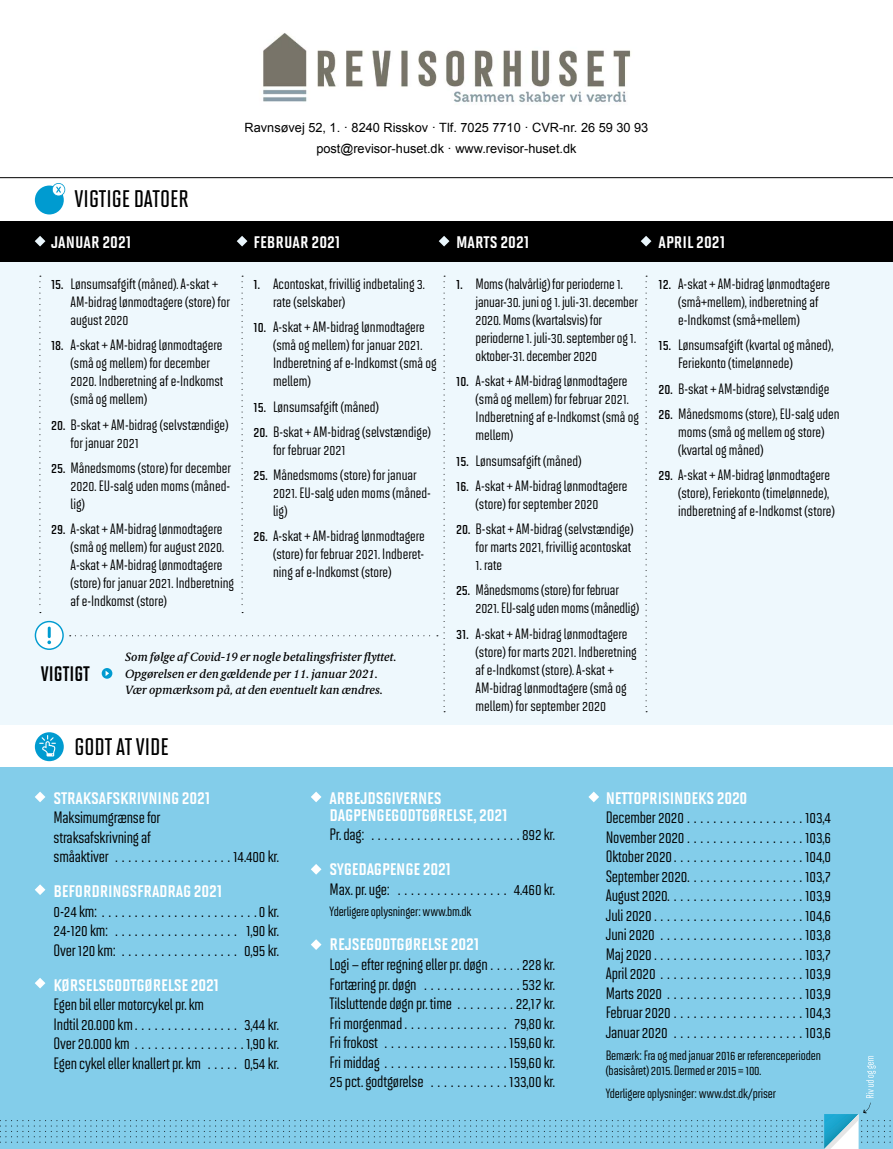
<style>
.page{position:relative;width:893px;height:1149px;background:#fff}
.page>*{position:absolute;margin:0;border:0;box-sizing:border-box;transform-origin:0 0}
.t1{font:24px "Solano Gothic MVB Sb Cap";color:#000}
.t2{font:21px "Solano Gothic MVB Bd SC";color:#000}
.t3{font:19.5px/17.2px "Solano Gothic MVB Bd SC";letter-spacing:-.01em;color:#fff}
.t4{font:500 16.5px/19.5px "Solano Gothic MVB";letter-spacing:-.01em;color:#000;text-align:justify}
.t5{font:500 15px/18px "Solano Gothic MVB";color:#000}
.t6{font:500 13.5px/15px "Solano Gothic MVB";letter-spacing:-.01em;color:#000}
.t7{font:12.75px/21px "Arial";color:#000;text-align:center}
.t8{font:italic 500 12px/16.5px "Berling Serif Text";color:#000}
.s1{font-weight:600}
</style>
<div class="page">
<div style="left:0;top:248px;width:893px;height:476px;background:#eef8fd"></div>
<div style="left:0;top:767px;width:893px;height:381px;background:#83cdea"></div>
<div style="left:35px;top:185px;width:29px;height:29px;background:#009bd0;border-radius:50%"></div>
<svg style="left:52px;top:183px;width:13px;height:13px"></svg>
<div style="left:35px;top:732px;width:29px;height:29px;background:#009bd0;border-radius:50%"></div>
<svg style="left:39px;top:734px;width:17px;height:22px"></svg>
<div style="left:0;top:221px;width:893px;height:40px;background:#000"></div>
<svg style="left:35px;top:236px;width:10px;height:10px"></svg>
<svg style="left:40px;top:276px;width:1px;height:337px"></svg>
<svg style="left:35px;top:791px;width:10px;height:11px"></svg>
<svg style="left:311px;top:791px;width:10px;height:11px"></svg>
<svg style="left:588px;top:791px;width:11px;height:11px"></svg>
<svg style="left:35px;top:884px;width:10px;height:10px"></svg>
<svg style="left:311px;top:864px;width:10px;height:10px"></svg>
<svg style="left:35px;top:978px;width:10px;height:10px"></svg>
<svg style="left:311px;top:939px;width:10px;height:10px"></svg>
<svg style="left:242px;top:276px;width:1px;height:337px"></svg>
<svg style="left:237px;top:236px;width:10px;height:10px"></svg>
<svg style="left:444px;top:276px;width:1px;height:436px"></svg>
<svg style="left:439px;top:236px;width:10px;height:10px"></svg>
<svg style="left:646px;top:276px;width:1px;height:436px"></svg>
<svg style="left:641px;top:236px;width:10px;height:10px"></svg>
<svg style="left:70px;top:635px;width:368px;height:1px"></svg>
<svg style="left:102px;top:667px;width:10px;height:11px"></svg>
<svg style="left:106px;top:670px;width:3px;height:6px"></svg>
<svg style="left:35px;top:620px;width:29px;height:29px"></svg>
<hr style="left:0;top:177px;width:893px;height:1px;background:#000">
<svg style="left:0;top:1056px;width:893px;height:93px"></svg>
<img style="left:263px;top:33px;width:368px;height:70px">
<p class="t7" style="left:245px;top:117px;width:405px">Ravnsøvej 52, 1. · 8240 Risskov · Tlf. 7025 7710 · CVR-nr. 26 59 30 93 post@revisor-huset.dk · www.revisor-huset.dk</p>
<h1 class="t1" style="left:75px;top:186px;width:116px">VIGTIGE DATOER</h1>
<h3 class="t3" style="left:51px;top:232px;width:82px">januar 2021</h3>
<p class="t5" style="left:71px;top:275px;width:161px;text-indent:-20px"><span class="s1">15.</span> Lønsumsafgift (måned). A-skat +<br>AM-bidrag lønmodtagere (store) for august 2020</p>
<p class="t5" style="left:71px;top:336px;width:154px;text-indent:-20px"><span class="s1">18.</span> A-skat + AM-bidrag lønmodtagere (små og mellem) for december<br>2020. Indberetning af e-Indkomst (små og mellem)</p>
<p class="t5" style="left:71px;top:415px;width:159px;text-indent:-20px"><span class="s1">20.</span> B-skat + AM-bidrag (selvstændige) for januar 2021</p>
<p class="t5" style="left:71px;top:458px;width:162px;text-align:justify;text-indent:-20px"><span class="s1">25.</span> Månedsmoms (store) for december 2020. EU-salg uden moms (måned&shy;lig)</p>
<p class="t5" style="left:71px;top:520px;width:165px;text-indent:-20px"><span class="s1">29.</span> A-skat + AM-bidrag lønmodtagere (små og mellem) for august 2020.<br>A-skat + AM-bidrag lønmodtagere (store) for januar 2021. Indberetning af e-Indkomst (store)</p>
<h3 class="t3" style="left:254px;top:232px;width:89px">februar 2021</h3>
<p class="t5" style="left:273px;top:275px;width:153px;text-indent:-20px"><span class="s1">1.</span> Acontoskat, frivillig indbetaling 3. rate (selskaber)</p>
<p class="t5" style="left:273px;top:318px;width:165px;text-indent:-20px"><span class="s1">10.</span> A-skat + AM-bidrag lønmodtagere (små og mellem) for januar 2021.<br>Indberetning af e-Indkomst (små og mellem)</p>
<p class="t5" style="left:254px;top:397px;width:127px"><span class="s1">15.</span> Lønsumsafgift (måned)</p>
<p class="t5" style="left:273px;top:422px;width:159px;text-indent:-20px"><span class="s1">20.</span> B-skat + AM-bidrag (selvstændige) for februar 2021</p>
<p class="t5" style="left:273px;top:466px;width:159px;text-indent:-20px"><span class="s1">25.</span> Månedsmoms (store) for januar<br>2021. EU-salg uden moms (måned&shy;lig)</p>
<p class="t5" style="left:273px;top:527px;width:153px;text-align:justify;text-indent:-20px"><span class="s1">26.</span> A-skat + AM-bidrag lønmodtagere (store) for februar 2021. Indberet&shy;ning af e-Indkomst (store)</p>
<h2 class="t2" style="left:41px;top:662px;width:51px">VIGTIGT</h2>
<p class="t8" style="left:125px;top:648px;width:273px">Som følge af Covid-19 er nogle betalingsfrister flyttet.<br>Opgørelsen er den gældende per 11. januar 2021.<br>Vær opmærksom på, at den eventuelt kan ændres.</p>
<h1 class="t1" style="left:75px;top:733px;width:96px">GODT AT VIDE</h1>
<h3 class="t3" style="left:456px;top:232px;width:75px">marts 2021</h3>
<p class="t5" style="left:476px;top:275px;width:164px;text-indent:-20px"><span class="s1">1.</span> Moms (halvårlig) for perioderne 1. januar-30. juni og 1. juli-31. december 2020. Moms (kvartalsvis) for perioderne 1. juli-30. september og 1. oktober-31. december 2020</p>
<p class="t5" style="left:476px;top:372px;width:165px;text-indent:-20px"><span class="s1">10.</span> A-skat + AM-bidrag lønmodtagere (små og mellem) for februar 2021.<br>Indberetning af e-Indkomst (små og mellem)</p>
<p class="t5" style="left:456px;top:451px;width:127px"><span class="s1">15.</span> Lønsumsafgift (måned)</p>
<p class="t5" style="left:476px;top:476px;width:153px;text-indent:-20px"><span class="s1">16.</span> A-skat + AM-bidrag lønmodtagere (store) for september 2020</p>
<p class="t5" style="left:456px;top:520px;width:179px;text-align:right"><span class="s1">20.</span> B-skat + AM-bidrag (selvstændige) for marts 2021, frivillig acontoskat</p>
<p class="t5" style="left:476px;top:556px;width:28px">1. rate</p>
<p class="t5" style="left:476px;top:581px;width:165px;text-indent:-20px"><span class="s1">25.</span> Månedsmoms (store) for februar<br>2021. EU-salg uden moms (månedlig)</p>
<p class="t5" style="left:476px;top:624px;width:163px;text-indent:-20px"><span class="s1">31.</span> A-skat + AM-bidrag lønmodtagere (store) for marts 2021. Indberetning af e-Indkomst (store). A-skat + AM-bidrag lønmodtagere (små og mellem) for september 2020</p>
<h3 class="t3" style="left:659px;top:232px;width:68px">april 2021</h3>
<p class="t5" style="left:678px;top:275px;width:153px;text-indent:-20px"><span class="s1">12.</span> A-skat + AM-bidrag lønmodtagere (små+mellem), indberetning af e-Indkomst (små+mellem)</p>
<p class="t5" style="left:678px;top:336px;width:157px;text-indent:-20px"><span class="s1">15.</span> Lønsumsafgift (kvartal og måned),<br>Feriekonto (timelønnede)</p>
<p class="t5" style="left:659px;top:379px;width:172px"><span class="s1">20.</span> B-skat + AM-bidrag selvstændige</p>
<p class="t5" style="left:678px;top:404px;width:163px;text-indent:-20px"><span class="s1">26.</span> Månedsmoms (store), EU-salg uden moms (små og mellem og store) (kvartal og måned)</p>
<p class="t5" style="left:678px;top:466px;width:158px;text-indent:-20px"><span class="s1">29.</span> A-skat + AM-bidrag lønmodtagere (store), Feriekonto (timelønnede), indberetning af e-Indkomst (store)</p>
<h3 class="t3" style="left:54px;top:788px;width:158px">straksafskrivning 2021</h3>
<p class="t4" style="left:54px;top:807px;width:227px;text-align:left">Maksimumgrænse for<br>straksafskrivning af<br>småaktiver . . . . . . . . . . . . . . . . . . 14.400 kr.</p>
<h3 class="t3" style="left:54px;top:881px;width:170px">befordringsfradrag 2021</h3>
<p class="t4" style="left:54px;top:900px;width:227px">0-24 km: . . . . . . . . . . . . . . . . . . . . . . . . 0 kr.<br>24-120 km: . . . . . . . . . . . . . . . . . . . 1,90 kr.<br>Over 120 km: . . . . . . . . . . . . . . . . . . 0,95 kr.</p>
<h3 class="t3" style="left:54px;top:974px;width:167px">kørselsgodtgørelse 2021</h3>
<p class="t4" style="left:54px;top:994px;width:227px;text-align:left">Egen bil eller motorcykel pr. km<br>Indtil 20.000 km . . . . . . . . . . . . . . . . 3,44 kr.<br>Over 20.000 km . . . . . . . . . . . . . . . . . 1,90 kr.<br>Egen cykel eller knallert pr. km . . . . . 0,54 kr.</p>
<h3 class="t3" style="left:330px;top:788px;width:180px">arbejdsgivernes dagpengegodtgørelse, 2021</h3>
<p class="t4" style="left:330px;top:824px;width:227px">Pr. dag: . . . . . . . . . . . . . . . . . . . . . . . 892 kr.</p>
<h3 class="t3" style="left:330px;top:859px;width:123px">sygedagpenge 2021</h3>
<p class="t4" style="left:330px;top:879px;width:227px">Max. pr. uge: . . . . . . . . . . . . . . . . . 4.460 kr.</p>
<p class="t6" style="left:330px;top:903px;width:143px">Yderligere oplysninger: www.bm.dk</p>
<h3 class="t3" style="left:330px;top:934px;width:151px">rejsegodtgørelse 2021</h3>
<p class="t4" style="left:330px;top:954px;width:227px">Logi – efter regning eller pr. døgn . . . . . 228 kr.<br>Fortæring pr. døgn . . . . . . . . . . . . . . . 532 kr.<br>Tilsluttende døgn pr. time . . . . . . . . . 22,17 kr.<br>Fri morgenmad . . . . . . . . . . . . . . . . 79,80 kr.<br>Fri frokost . . . . . . . . . . . . . . . . . . . 159,60 kr.<br>Fri middag . . . . . . . . . . . . . . . . . . . 159,60 kr.<br>25 pct. godtgørelse . . . . . . . . . . . . 133,00 kr.</p>
<h3 class="t3" style="left:606px;top:788px;width:143px">nettoprisindeks 2020</h3>
<p class="t4" style="left:606px;top:807px;width:227px">December 2020 . . . . . . . . . . . . . . . . . . 103,4<br>November 2020 .................. 103,6<br>Oktober 2020 . . . . . . . . . . . . . . . . . . . . 104,0<br>September 2020..................103,7<br>August 2020.....................103,9<br>Juli 2020 .......................104,6<br>Juni 2020 . . . . . . . . . . . . . . . . . . . . . . 103,8<br>Maj 2020 . . . . . . . . . . . . . . . . . . . . . . . 103,7<br>April 2020 . . . . . . . . . . . . . . . . . . . . . . 103,9<br>Marts 2020 . . . . . . . . . . . . . . . . . . . . . 103,9<br>Februar 2020 . . . . . . . . . . . . . . . . . . . . 104,3<br>Januar 2020 . . . . . . . . . . . . . . . . . . . . 103,6</p>
<p class="t6" style="left:606px;top:1047px;width:217px">Bemærk: Fra og med januar 2016 er referenceperioden (basisåret) 2015. Dermed er 2015 = 100.</p>
<p class="t6" style="left:606px;top:1085px;width:172px">Yderligere oplysninger: www.dst.dk/priser</p>
</div>
